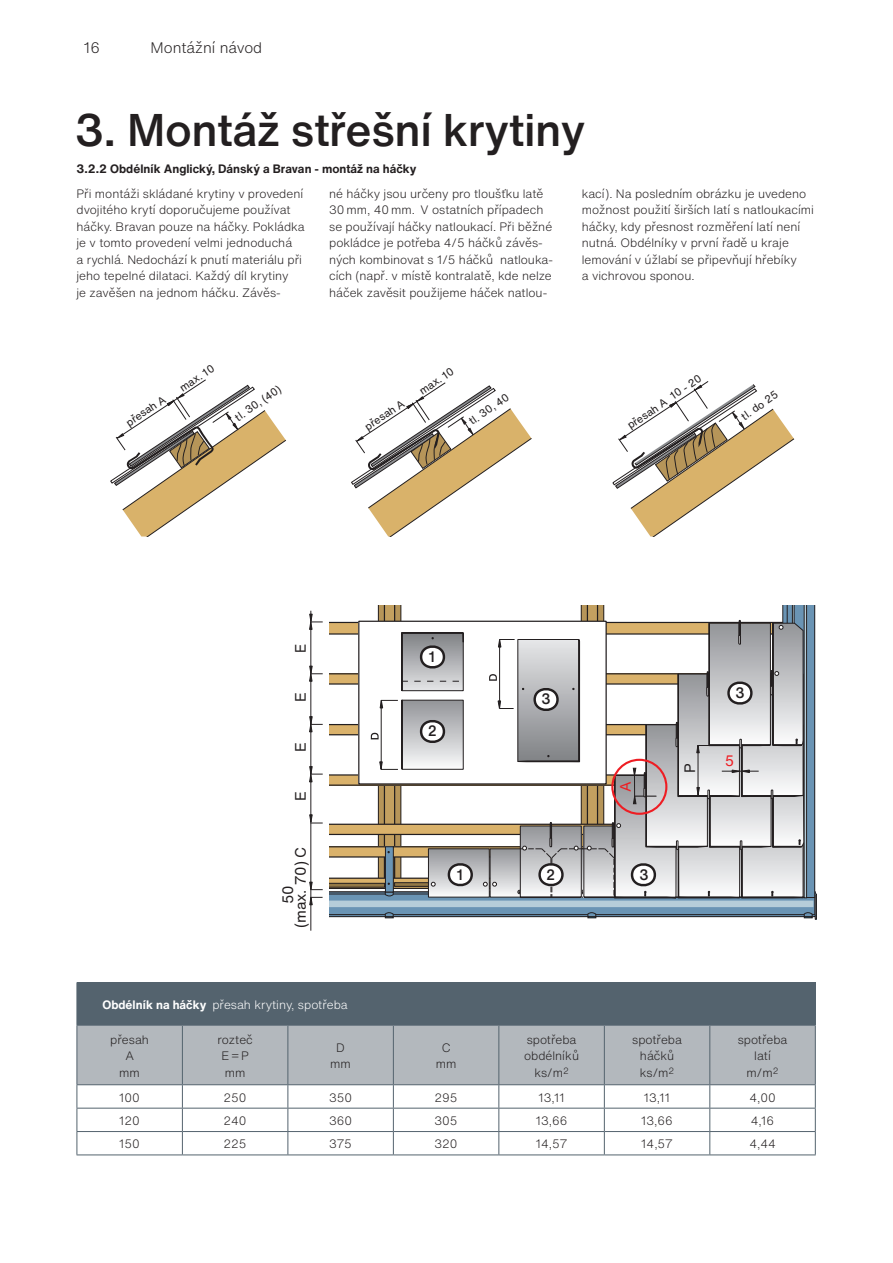
<style>
.page{position:relative;width:893px;height:1263px;background:#fff}
.page>*{position:absolute;margin:0;border:0;box-sizing:border-box;transform-origin:0 0}
.t1{font:500 45px "Helvetica Now Text";letter-spacing:-.01em;color:#231f20}
.t2{font:300 15px "Helvetica Now Text";color:#231f20}
.t3{font:14.85px/12.8px "Helvetica Now Text";letter-spacing:-.005em;color:#231f20}
.t4{font:500 14.85px "Helvetica Now Text";color:#231f20;scale:.94 1}
.t5{font:14.85px "Helvetica Now Text";color:#ee1d23}
.t6{font:14.85px "Helvetica Now Text";letter-spacing:-.005em;color:#231f20;scale:.94 1}
.t7{font:300 12px/16.5px "Helvetica Now Text";color:#231f20;text-align:center}
.t8{font:700 12px "Helvetica Now Text";color:#231f20}
.t9{font:300 12px "Helvetica Now Text";color:#fff}
.t10{font:10.8px "Helvetica Now Text";color:#231f20}
.s1{font-weight:700}
</style>
<div class="page">
<div style="left:587px;top:602px;width:10px;height:271px;background:#c3a060"></div>
<div style="left:815px;top:894px;width:2px;height:26px;border:1px solid #231f20"></div>
<div style="left:792px;top:602px;width:2px;height:46px;border:1px solid #231f20"></div>
<div style="left:804px;top:602px;width:3px;height:296px;border:1px solid #231f20"></div>
<hr style="left:310px;top:611px;width:1px;height:320px;background:#231f20">
<svg style="left:309px;top:613px;width:508px;height:306px"></svg>
<div style="left:611px;top:759px;width:56px;height:56px;border:2px solid #ee1d23;border-radius:50%"></div>
<div style="left:355px;top:593px;width:265px;height:12px;background:#fff"></div>
<div style="left:765px;top:593px;width:56px;height:12px;background:#fff"></div>
<div style="left:323px;top:617px;width:6px;height:304px;background:#fff"></div>
<div style="left:77px;top:983px;width:738px;height:42px;background:#54636e"></div>
<hr style="left:77px;top:982px;width:105px;height:1px;background:#54636e">
<hr style="left:182px;top:982px;width:106px;height:1px;background:#54636e">
<hr style="left:288px;top:982px;width:105px;height:1px;background:#54636e">
<hr style="left:393px;top:982px;width:106px;height:1px;background:#54636e">
<hr style="left:499px;top:982px;width:105px;height:1px;background:#54636e">
<hr style="left:604px;top:982px;width:106px;height:1px;background:#54636e">
<hr style="left:710px;top:982px;width:106px;height:1px;background:#54636e">
<hr style="left:815px;top:983px;width:1px;height:42px;background:#54636e">
<hr style="left:77px;top:1154px;width:105px;height:1px;background:#54636e">
<hr style="left:182px;top:1154px;width:106px;height:1px;background:#54636e">
<hr style="left:288px;top:1154px;width:105px;height:1px;background:#54636e">
<hr style="left:393px;top:1154px;width:106px;height:1px;background:#54636e">
<hr style="left:499px;top:1154px;width:105px;height:1px;background:#54636e">
<hr style="left:604px;top:1154px;width:106px;height:1px;background:#54636e">
<svg style="left:77px;top:1025px;width:739px;height:129px"></svg>
<hr style="left:710px;top:1108px;width:106px;height:1px;background:#54636e">
<hr style="left:710px;top:1131px;width:106px;height:1px;background:#54636e">
<hr style="left:710px;top:1154px;width:106px;height:1px;background:#54636e">
<svg style="left:110px;top:379px;width:176px;height:157px"></svg>
<svg style="left:351px;top:382px;width:181px;height:154px"></svg>
<svg style="left:612px;top:381px;width:182px;height:155px"></svg>
<p class="t2" style="left:84px;top:38px;width:18px">16</p>
<p class="t2" style="left:151px;top:38px;width:113px">Montážní návod</p>
<h1 class="t1" style="left:75px;top:99px;width:512px">3. Montáž střešní krytiny</h1>
<p class="t8" style="left:77px;top:160px;width:341px">3.2.2 Obdélník Anglický, Dánský a Bravan - montáž na háčky</p>
<p class="t7" style="left:77px;top:185px;width:230px;text-align:left">Při montáži skládané krytiny v provedení dvojitého krytí doporučujeme používat háčky. Bravan pouze na háčky. Pokládka je v tomto provedení velmi jednoduchá<br>a rychlá. Nedochází k pnutí materiálu při jeho tepelné dilataci. Každý díl krytiny<br>je zavěšen na jednom háčku. Závěs-</p>
<p class="t7" style="left:329px;top:185px;width:225px;text-align:left">né háčky jsou určeny pro tloušťku latě 30 mm, 40 mm. V ostatních případech se používají háčky natloukací. Při běžné pokládce je potřeba 4/5 háčků závěs&shy;ných kombinovat s 1/5 háčků natlouka&shy;cích (např. v místě kontralatě, kde nelze háček zavěsit použijeme háček natlou-</p>
<p class="t7" style="left:582px;top:185px;width:234px;text-align:left">kací). Na posledním obrázku je uvedeno možnost použití širších latí s natloukacími háčky, kdy přesnost rozměření latí není nutná. Obdélníky v první řadě u kraje lemování v úžlabí se připevňují hřebíky<br>a vichrovou sponou.</p>
<p class="t10" style="left:123px;top:417px;width:47px;rotate:-34deg">přesah A</p>
<p class="t10" style="left:177px;top:383px;width:41px;rotate:-34deg">max. 10</p>
<p class="t10" style="left:416px;top:386px;width:41px;rotate:-34deg">max. 10</p>
<p class="t10" style="left:624px;top:420px;width:89px;rotate:-34deg">přesah A 10 - 20</p>
<p class="t10" style="left:232px;top:412px;width:55px;rotate:-35deg">tl. 30, (40)</p>
<p class="t10" style="left:649px;top:410px;width:44px;rotate:-35deg">tl. do 25</p>
<p class="t10" style="left:466px;top:416px;width:48px;rotate:-35deg">tl. 30, 40</p>
<p class="t10" style="left:212px;top:419px;width:47px;rotate:-34deg">přesah A</p>
<p class="t10" style="left:362px;top:421px;width:47px;rotate:-34deg">přesah A</p>
<p class="t10" style="left:738px;top:411px;width:44px;rotate:-35deg">tl. do 25</p>
<p class="t6" style="left:290px;top:653px;width:11px;rotate:-90deg">E</p>
<p class="t3" style="left:294px;top:702px;width:11px;rotate:-90deg">E</p>
<p class="t3" style="left:294px;top:752px;width:11px;rotate:-90deg">E</p>
<p class="t3" style="left:294px;top:801px;width:11px;rotate:-90deg">E</p>
<p class="t3" style="left:282px;top:928px;width:83px;text-indent:24px;rotate:-90deg">50 (max. 70) C</p>
<p class="t4" style="left:429px;top:647px;width:8px">1</p>
<p class="t4" style="left:428px;top:721px;width:11px">2</p>
<p class="t4" style="left:542px;top:689px;width:11px">3</p>
<p class="t5" style="left:616px;top:792px;width:12px;rotate:-90deg">A</p>
<p class="t4" style="left:457px;top:865px;width:8px">1</p>
<p class="t4" style="left:546px;top:865px;width:11px">2</p>
<p class="t4" style="left:639px;top:865px;width:11px">3</p>
<p class="t3" style="left:683px;top:773px;width:11px;rotate:-90deg">P</p>
<p class="t4" style="left:735px;top:683px;width:11px">3</p>
<p class="t5" style="left:725px;top:751px;width:11px">5</p>
<p class="t9" style="left:102px;top:997px;width:247px"><span class="s1">Obdélník na háčky</span> přesah krytiny, spotřeba</p>
<p class="t7" style="left:110px;top:1031px;width:40px">přesah<br>A<br>mm</p>
<p class="t7" style="left:217px;top:1031px;width:37px">rozteč<br>E = P mm</p>
<p class="t7" style="left:330px;top:1039px;width:22px">D mm</p>
<p class="t7" style="left:436px;top:1039px;width:22px">C mm</p>
<p class="t7" style="left:524px;top:1031px;width:56px">spotřeba obdélníků ks/m<sup>2</sup></p>
<p class="t7" style="left:632px;top:1031px;width:51px">spotřeba háčků ks/m<sup>2</sup></p>
<p class="t7" style="left:738px;top:1031px;width:51px">spotřeba latí m/m<sup>2</sup></p>
<p class="t7" style="left:119px;top:1089px;width:22px">100</p>
<p class="t7" style="left:224px;top:1089px;width:25px">250</p>
<p class="t7" style="left:329px;top:1089px;width:25px">350</p>
<p class="t7" style="left:435px;top:1089px;width:25px">295</p>
<p class="t7" style="left:538px;top:1089px;width:28px">13,11</p>
<p class="t7" style="left:644px;top:1089px;width:28px">13,11</p>
<p class="t7" style="left:749px;top:1089px;width:28px">4,00</p>
<p class="t7" style="left:119px;top:1112px;width:22px">120</p>
<p class="t7" style="left:224px;top:1112px;width:25px">240</p>
<p class="t7" style="left:329px;top:1112px;width:25px">360</p>
<p class="t7" style="left:435px;top:1112px;width:25px">305</p>
<p class="t7" style="left:536px;top:1112px;width:33px">13,66</p>
<p class="t7" style="left:641px;top:1112px;width:33px">13,66</p>
<p class="t7" style="left:751px;top:1112px;width:25px">4,16</p>
<p class="t7" style="left:119px;top:1136px;width:22px">150</p>
<p class="t7" style="left:224px;top:1136px;width:25px">225</p>
<p class="t7" style="left:329px;top:1136px;width:24px">375</p>
<p class="t7" style="left:435px;top:1136px;width:25px">320</p>
<p class="t7" style="left:536px;top:1136px;width:33px">14,57</p>
<p class="t7" style="left:641px;top:1136px;width:33px">14,57</p>
<p class="t7" style="left:749px;top:1136px;width:28px">4,44</p>
</div>
